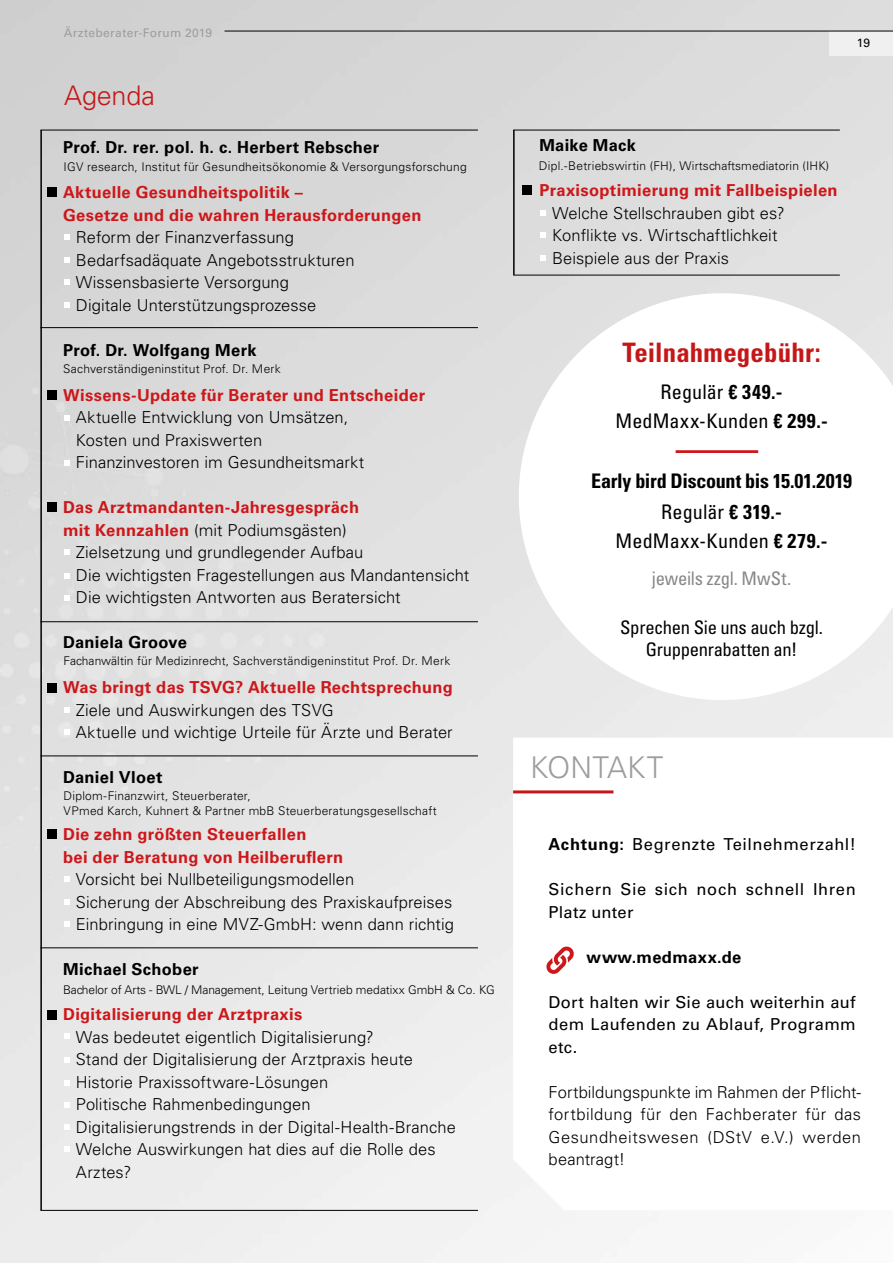
<style>
.page{position:relative;width:893px;height:1263px;background:#fff}
.page>*{position:absolute;margin:0;border:0;box-sizing:border-box;transform-origin:0 0}
.t1{font:300 30px "Univers LT Std";letter-spacing:.005em;color:#9d9d9c}
.t2{font:300 27px "Univers LT Std";letter-spacing:-.005em;color:#c51718}
.t3{font:700 condensed 26.85px "Univers LT Std";letter-spacing:.005em;color:#c51718}
.t4{font:condensed 20.1px/28.8px "Univers LT Std";letter-spacing:.005em;color:#000;text-align:center}
.t5{font:700 condensed 20.1px/31.2px "Univers LT Std";letter-spacing:-.015em;color:#000;text-align:center}
.t6{font:condensed 18.6px/22.4px "Univers LT Std";letter-spacing:-.02em;color:#000;text-align:center}
.t7{font:condensed 18.6px "Univers LT Std";letter-spacing:-.015em;color:#878787}
.t8{font:300 16.5px/22.5px "Univers LT Std";letter-spacing:.005em;color:#000}
.t9{font:700 16.5px/22.5px "Univers LT Std";letter-spacing:.02em;color:#cd171a}
.t10{font:16.5px/22.5px "Univers LT Std";letter-spacing:.025em;color:#000}
.t11{font:700 16.5px "Univers LT Std";letter-spacing:.02em;color:#000}
.t12{font:300 12px/15px "Univers LT Std";letter-spacing:.015em;color:#000}
.t13{font:300 12px "Univers LT Std";letter-spacing:-.01em;color:#000}
.t14{font:12px "Univers LT Std";letter-spacing:.03em;color:#9d9d9c}
.t15{font:12px "Univers LT Std";color:#000}
.s1{font-weight:700;color:#cd171a}
.s2{font-weight:700}
.s3{font-weight:400}
</style>
<div class="page">
<img style="left:0;top:0;width:893px;height:1263px">
<div style="left:829px;top:31px;width:64px;height:24px;background:#f0f0f0"></div>
<hr style="left:225px;top:31px;width:668px;height:1px;background:#000">
<hr style="left:40px;top:130px;width:2px;height:1080px;background:#000">
<hr style="left:513px;top:130px;width:2px;height:145px;background:#000">
<div style="left:48px;top:188px;width:9px;height:9px;background:#000"></div>
<svg style="left:64px;top:234px;width:6px;height:6px"></svg>
<svg style="left:64px;top:257px;width:6px;height:6px"></svg>
<svg style="left:64px;top:279px;width:6px;height:6px"></svg>
<svg style="left:64px;top:302px;width:6px;height:6px"></svg>
<svg style="left:64px;top:415px;width:6px;height:6px"></svg>
<svg style="left:64px;top:460px;width:6px;height:6px"></svg>
<svg style="left:64px;top:707px;width:6px;height:6px"></svg>
<svg style="left:64px;top:729px;width:6px;height:6px"></svg>
<svg style="left:64px;top:549px;width:6px;height:6px"></svg>
<svg style="left:64px;top:573px;width:6px;height:6px"></svg>
<svg style="left:64px;top:595px;width:6px;height:6px"></svg>
<svg style="left:64px;top:1033px;width:6px;height:6px"></svg>
<svg style="left:64px;top:1057px;width:6px;height:6px"></svg>
<svg style="left:64px;top:1101px;width:6px;height:6px"></svg>
<svg style="left:64px;top:1124px;width:6px;height:5px"></svg>
<svg style="left:64px;top:1146px;width:6px;height:6px"></svg>
<svg style="left:64px;top:1079px;width:6px;height:6px"></svg>
<svg style="left:64px;top:876px;width:6px;height:6px"></svg>
<svg style="left:64px;top:899px;width:6px;height:6px"></svg>
<svg style="left:64px;top:921px;width:6px;height:6px"></svg>
<div style="left:48px;top:390px;width:9px;height:9px;background:#000"></div>
<div style="left:48px;top:503px;width:9px;height:9px;background:#000"></div>
<div style="left:48px;top:683px;width:9px;height:9px;background:#000"></div>
<div style="left:48px;top:829px;width:9px;height:10px;background:#000"></div>
<div style="left:48px;top:1010px;width:9px;height:9px;background:#000"></div>
<svg style="left:513px;top:738px;width:380px;height:472px"></svg>
<svg style="left:502px;top:277px;width:391px;height:439px"></svg>
<hr style="left:676px;top:450px;width:82px;height:3px;background:#cd171a">
<hr style="left:513px;top:790px;width:100px;height:3px;background:#c51718">
<svg style="left:546px;top:946px;width:28px;height:28px"></svg>
<hr style="left:40px;top:327px;width:438px;height:1px;background:#000">
<hr style="left:40px;top:621px;width:438px;height:1px;background:#000">
<hr style="left:40px;top:756px;width:438px;height:1px;background:#000">
<hr style="left:40px;top:947px;width:438px;height:1px;background:#000">
<hr style="left:40px;top:1210px;width:438px;height:1px;background:#000">
<hr style="left:40px;top:130px;width:438px;height:1px;background:#000">
<hr style="left:513px;top:130px;width:327px;height:1px;background:#000">
<hr style="left:513px;top:275px;width:327px;height:1px;background:#000">
<div style="left:522px;top:185px;width:10px;height:10px;background:#000"></div>
<svg style="left:540px;top:210px;width:6px;height:6px"></svg>
<svg style="left:540px;top:232px;width:6px;height:6px"></svg>
<svg style="left:540px;top:255px;width:6px;height:6px"></svg>
<div style="left:607px;top:940px;width:191px;height:38px;background:#fff"></div>
<p class="t14" style="left:64px;top:26px;width:150px">Ärzteberater-Forum 2019</p>
<h2 class="t2" style="left:64px;top:79px;width:92px">Agenda</h2>
<p class="t11" style="left:63px;top:138px;width:318px">Prof. Dr. rer. pol. h. c. Herbert Rebscher</p>
<p class="t9" style="left:63px;top:181px;width:360px">Aktuelle Gesundheitspolitik –<br>Gesetze und die wahren Herausforderungen</p>
<p class="t8" style="left:76px;top:226px;width:280px">Reform der Finanzverfassung Bedarfsadäquate Angebotsstrukturen Wissensbasierte Versorgung<br>Digitale Unterstützungsprozesse</p>
<p class="t11" style="left:63px;top:340px;width:195px">Prof. Dr. Wolfgang Merk</p>
<p class="t9" style="left:63px;top:384px;width:363px">Wissens-Update für Berater und Entscheider</p>
<p class="t8" style="left:76px;top:406px;width:290px">Aktuelle Entwicklung von Umsätzen,<br>Kosten und Praxiswerten<br>Finanzinvestoren im Gesundheitsmarkt</p>
<p class="t9" style="left:63px;top:496px;width:297px">Das Arztmandanten-Jahresgespräch</p>
<p class="t8" style="left:63px;top:519px;width:285px"><span class="s1">mit Kennzahlen</span> (mit Podiumsgästen)</p>
<p class="t8" style="left:76px;top:541px;width:289px">Zielsetzung und grundlegender Aufbau</p>
<p class="t8" style="left:76px;top:564px;width:395px">Die wichtigsten Fragestellungen aus Mandantensicht</p>
<p class="t8" style="left:76px;top:586px;width:326px">Die wichtigsten Antworten aus Beratersicht</p>
<p class="t11" style="left:63px;top:633px;width:125px">Daniela Groove</p>
<p class="t9" style="left:63px;top:676px;width:391px">Was bringt das TSVG? Aktuelle Rechtsprechung</p>
<p class="t8" style="left:76px;top:699px;width:378px">Ziele und Auswirkungen des TSVG<br>Aktuelle und wichtige Urteile für Ärzte und Berater</p>
<p class="t11" style="left:63px;top:768px;width:101px">Daniel Vloet</p>
<p class="t12" style="left:64px;top:159px;width:405px">IGV research, Institut für Gesundheitsökonomie &amp; Versorgungsforschung</p>
<p class="t12" style="left:63px;top:361px;width:219px">Sachverständigeninstitut Prof. Dr. Merk</p>
<p class="t12" style="left:64px;top:653px;width:388px">Fachanwältin für Medizinrecht, Sachverständigeninstitut Prof. Dr. Merk</p>
<p class="t12" style="left:64px;top:788px;width:375px">Diplom-Finanzwirt, Steuerberater,<br>VPmed Karch, Kuhnert &amp; Partner mbB Steuerberatungsgesellschaft</p>
<p class="t9" style="left:63px;top:823px;width:282px">Die zehn größten Steuerfallen<br>bei der Beratung von Heilberuflern</p>
<p class="t8" style="left:76px;top:868px;width:380px">Vorsicht bei Nullbeteiligungsmodellen<br>Sicherung der Abschreibung des Praxiskaufpreises<br>Einbringung in eine MVZ-GmbH: wenn dann richtig</p>
<p class="t11" style="left:63px;top:960px;width:137px">Michael Schober</p>
<p class="t9" style="left:63px;top:1003px;width:241px">Digitalisierung der Arztpraxis</p>
<p class="t8" style="left:76px;top:1025px;width:382px">Was bedeutet eigentlich Digitalisierung?<br>Stand der Digitalisierung der Arztpraxis heute Historie Praxissoftware-Lösungen<br>Politische Rahmenbedingungen Digitalisierungstrends in der Digital-Health-Branche Welche Auswirkungen hat dies auf die Rolle des Arztes?</p>
<p class="t13" style="left:63px;top:982px;width:433px">Bachelor of Arts - BWL / Management, Leitung Vertrieb medatixx GmbH &amp; Co. KG</p>
<p class="t15" style="left:857px;top:35px;width:15px">19</p>
<p class="t11" style="left:539px;top:136px;width:98px">Maike Mack</p>
<p class="t9" style="left:539px;top:179px;width:300px">Praxisoptimierung mit Fallbeispielen</p>
<p class="t8" style="left:552px;top:201px;width:234px">Welche Stellschrauben gibt es?<br>Konflikte vs. Wirtschaftlichkeit<br>Beispiele aus der Praxis</p>
<p class="t12" style="left:539px;top:159px;width:292px">Dipl.-Betriebswirtin (FH), Wirtschaftsmediatorin (IHK)</p>
<h3 class="t3" style="left:622px;top:336px;width:200px">Teilnahmegebühr:</h3>
<p class="t4" style="left:615px;top:377px;width:214px">Regulär <span class="s2">€ 349.-<br></span>MedMaxx-Kunden <span class="s2">€ 299.-</span></p>
<p class="t5" style="left:591px;top:465px;width:262px">Early bird Discount bis 15.01.2019<br><span class="s3">Regulär</span> € 319.-</p>
<p class="t4" style="left:616px;top:526px;width:213px">MedMaxx-Kunden <span class="s2">€ 279.-</span></p>
<p class="t7" style="left:652px;top:567px;width:141px">jeweils zzgl. MwSt.</p>
<p class="t6" style="left:620px;top:616px;width:204px">Sprechen Sie uns auch bzgl.<br>Gruppenrabatten an!</p>
<h1 class="t1" style="left:530px;top:749px;width:135px">KONTAKT</h1>
<p class="t10" style="left:549px;top:833px;width:309px"><span class="s2">Achtung:</span> Begrenzte Teilnehmerzahl!</p>
<p class="t10" style="left:549px;top:878px;width:309px">Sichern Sie sich noch schnell Ihren<br>Platz unter</p>
<p class="t11" style="left:587px;top:947px;width:156px">www.medmaxx.de</p>
<p class="t10" style="left:549px;top:991px;width:309px;text-align:justify">Dort halten wir Sie auch weiterhin auf dem Laufenden zu Ablauf, Programm etc.</p>
<p class="t8" style="left:549px;top:1080px;width:314px;text-align:justify">Fortbildungspunkte im Rahmen der Pflicht&shy;fortbildung für den Fachberater für das Gesundheitswesen (DStV e.V.) werden beantragt!</p>
</div>
